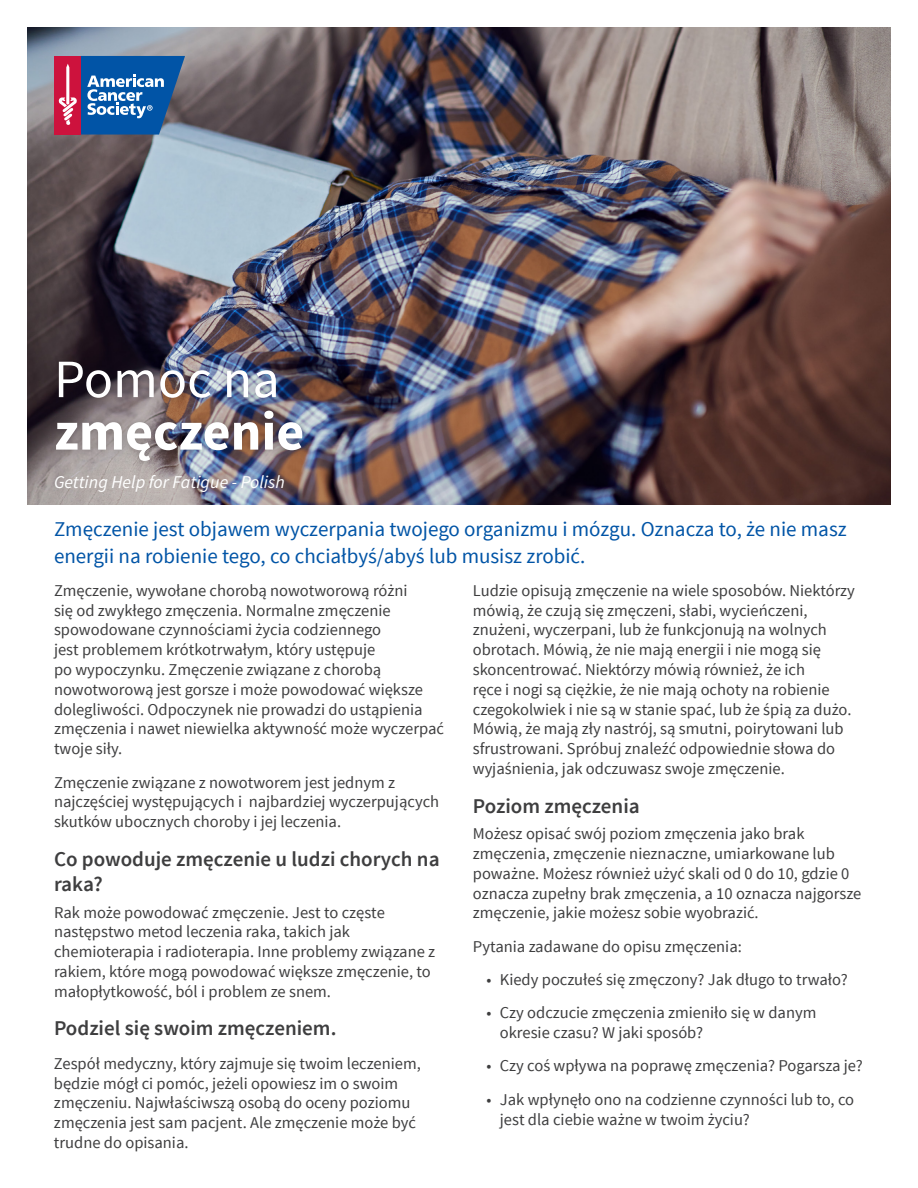
<style>
.page{position:relative;width:918px;height:1188px;background:#fff}
.page>*{position:absolute;margin:0;border:0;box-sizing:border-box;transform-origin:0 0}
.t1{font:700 54px "Source Sans Pro";color:#fff}
.t2{font:54px "Source Sans Pro";color:#fff}
.t3{font:21px/27px "Source Sans Pro";color:#0154a6}
.t4{font:600 21px/25.2px "Source Sans Pro";color:#3e3e3f}
.t5{font:italic 18px "Source Sans Pro";color:#fff}
.t6{font:16.5px/19.8px "Source Sans Pro";color:#3e3e3f}
</style>
<div class="page">
<img style="left:27px;top:27px;width:864px;height:477px">
<div style="left:49px;top:354px;width:261px;height:115px;background:#231f20;opacity:.3"></div>
<div style="left:54px;top:56px;width:27px;height:79px;background:#cd123d"></div>
<svg style="left:59px;top:56px;width:126px;height:79px"></svg>
<h1 class="t2" style="left:54px;top:346px;width:227px">Pomoc na</h1>
<h1 class="t1" style="left:54px;top:397px;width:252px">zmęczenie</h1>
<p class="t5" style="left:54px;top:471px;width:232px">Getting Help for Fatigue - Polish</p>
<p class="t3" style="left:54px;top:516px;width:794px">Zmęczenie jest objawem wyczerpania twojego organizmu i mózgu. Oznacza to, że nie masz energii na robienie tego, co chciałbyś/abyś lub musisz zrobić.</p>
<p class="t6" style="left:54px;top:581px;width:392px">Zmęczenie, wywołane chorobą nowotworową różni<br>się od zwykłego zmęczenia. Normalne zmęczenie spowodowane czynnościami życia codziennego<br>jest problemem krótkotrwałym, który ustępuje<br>po wypoczynku. Zmęczenie związane z chorobą nowotworową jest gorsze i może powodować większe dolegliwości. Odpoczynek nie prowadzi do ustąpienia zmęczenia i nawet niewielka aktywność może wyczerpać twoje siły.</p>
<p class="t6" style="left:54px;top:772px;width:387px">Zmęczenie związane z nowotworem jest jednym z najczęściej występujących i najbardziej wyczerpujących skutków ubocznych choroby i jej leczenia.</p>
<p class="t4" style="left:54px;top:847px;width:387px">Co powoduje zmęczenie u ludzi chorych na raka?</p>
<p class="t6" style="left:54px;top:902px;width:383px">Rak może powodować zmęczenie. Jest to częste następstwo metod leczenia raka, takich jak chemioterapia i radioterapia. Inne problemy związane z rakiem, które mogą powodować większe zmęczenie, to małopłytkowość, ból i problem ze snem.</p>
<p class="t4" style="left:54px;top:1016px;width:284px">Podziel się swoim zmęczeniem.</p>
<p class="t6" style="left:54px;top:1054px;width:368px">Zespół medyczny, który zajmuje się twoim leczeniem, będzie mógł ci pomóc, jeżeli opowiesz im o swoim zmęczeniu. Najwłaściwszą osobą do oceny poziomu zmęczenia jest sam pacjent. Ale zmęczenie może być trudne do opisania.</p>
<p class="t6" style="left:473px;top:581px;width:384px">Ludzie opisują zmęczenie na wiele sposobów. Niektórzy mówią, że czują się zmęczeni, słabi, wycieńczeni, znużeni, wyczerpani, lub że funkcjonują na wolnych obrotach. Mówią, że nie mają energii i nie mogą się skoncentrować. Niektórzy mówią również, że ich<br>ręce i nogi są ciężkie, że nie mają ochoty na robienie czegokolwiek i nie są w stanie spać, lub że śpią za dużo.<br>Mówią, że mają zły nastrój, są smutni, poirytowani lub sfrustrowani. Spróbuj znaleźć odpowiednie słowa do wyjaśnienia, jak odczuwasz swoje zmęczenie.</p>
<p class="t4" style="left:473px;top:794px;width:168px">Poziom zmęczenia</p>
<p class="t6" style="left:473px;top:824px;width:390px">Możesz opisać swój poziom zmęczenia jako brak zmęczenia, zmęczenie nieznaczne, umiarkowane lub poważne. Możesz również użyć skali od 0 do 10, gdzie 0 oznacza zupełny brak zmęczenia, a 10 oznacza najgorsze zmęczenie, jakie możesz sobie wyobrazić.</p>
<p class="t6" style="left:473px;top:937px;width:271px">Pytania zadawane do opisu zmęczenia:</p>
<p class="t6" style="left:486px;top:970px;width:363px">• Kiedy poczułeś się zmęczony? Jak długo to trwało?</p>
<p class="t6" style="left:500px;top:1003px;width:318px;text-indent:-13px">• Czy odczucie zmęczenia zmieniło się w danym okresie czasu? W jaki sposób?</p>
<p class="t6" style="left:486px;top:1056px;width:378px">• Czy coś wpływa na poprawę zmęczenia? Pogarsza je?</p>
<p class="t6" style="left:500px;top:1090px;width:356px;text-indent:-13px">• Jak wpłynęło ono na codzienne czynności lub to, co jest dla ciebie ważne w twoim życiu?</p>
</div>
